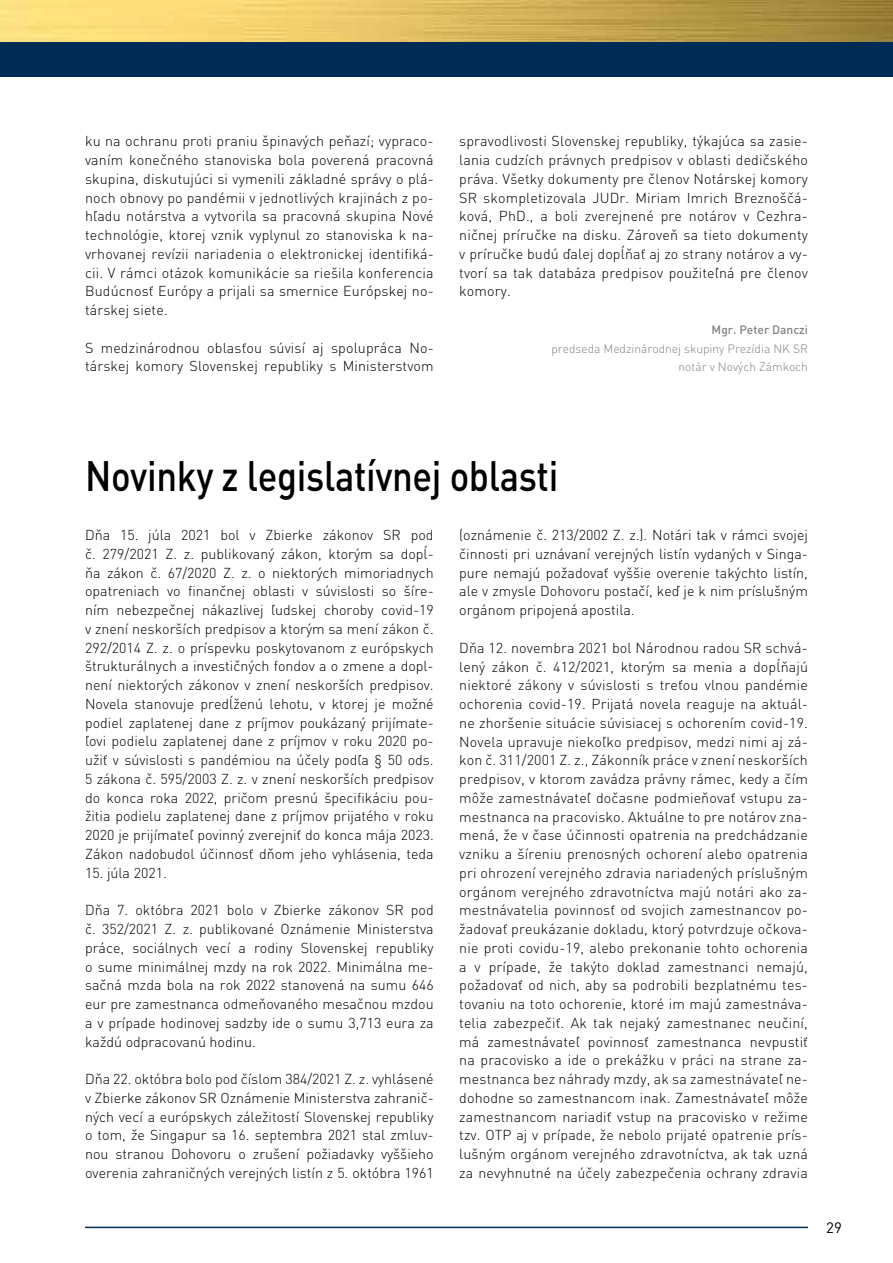
<style>
.page{position:relative;width:893px;height:1263px;background:#fff}
.page>*{position:absolute;margin:0;border:0;box-sizing:border-box;transform-origin:0 0}
.t1{font:500 42px "DINCE";letter-spacing:-.01em;color:#000;scale:.87 1}
.t2{font:15px "DINCE";color:#000}
.t3{font:300 14.25px/18.8px "DINCE";color:#000;text-align:justify}
.t4{font:300 12px/18.8px "DINCE";color:#808285}
.t5{font:500 12px "DINCE";color:#808285}
</style>
<div class="page">
<hr style="left:85px;top:1226px;width:723px;height:2px;background:#002b55">
<img style="left:0;top:0;width:893px;height:43px">
<div style="left:0;top:43px;width:893px;height:34px;background:#002b55"></div>
<p class="t3" style="left:85px;top:132px;width:350px">ku na ochranu proti praniu špinavých peňazí; vypraco&shy;vaním konečného stanoviska bola poverená pracovná skupina, diskutujúci si vymenili základné správy o plá&shy;noch obnovy po pandémii v jednotlivých krajinách z po&shy;hľadu notárstva a vytvorila sa pracovná skupina Nové technológie, ktorej vznik vyplynul zo stanoviska k na&shy;vrhovanej revízii nariadenia o elektronickej identifiká&shy;cii. V rámci otázok komunikácie sa riešila konferencia Budúcnosť Európy a prijali sa smernice Európskej no&shy;társkej siete.</p>
<p class="t3" style="left:85px;top:338px;width:350px">S medzinárodnou oblasťou súvisí aj spolupráca No&shy;társkej komory Slovenskej republiky s M inisterstvom</p>
<p class="t3" style="left:459px;top:132px;width:350px">spravodlivosti Slovenskej republiky, týkajúca sa zasie&shy;lania cudzích právnych predpisov v oblasti dedičského práva. Všetky dokumenty pre členov Notárskej komory SR skompletizovala JUD</p>
<p class="t3" style="left:459px;top:188px;width:350px;text-indent:160px">r. M iriam I mrich Breznoščá&shy;ková, PhD., a boli zverejnené pre notárov v Cezhra&shy;ničnej príručke na disku. Zároveň sa tieto dokumenty v príručke budú ďalej dopĺňať aj zo strany notárov a vy&shy;tvorí sa tak databáza predpisov použiteľná pre členov komory.</p>
<p class="t5" style="left:712px;top:322px;width:98px">Mgr. Peter Danczi</p>
<p class="t4" style="left:679px;top:339px;width:131px;text-indent:-127px">predseda M edzinárodnej skupiny Prezídia NK SR notár v Nových Zámkoch</p>
<h1 class="t1" style="left:85px;top:449px;width:546px">Novinky z legislatívnej oblasti</h1>
<p class="t3" style="left:85px;top:525px;width:308px">Dňa 15. júla 2021 bol v Zbierke zákonov SR</p>
<p class="t3" style="left:85px;top:525px;width:350px;text-indent:326px">pod č. 279/2021 Z. z. publikovaný zákon, ktorým sa dopĺ&shy;ňa zákon č. 67/2020 Z. z. o niektorých mimoriadnych opatreniach vo finančnej oblasti v súvislosti so šíre&shy;ním nebezpečnej nákazlivej ľudskej choroby covid-19 v znení neskorších predpisov a ktorým sa mení zákon č.<br>292/2014 Z. z. o príspevku poskytovanom z európskych štrukturálnych a investičných fondov a o zmene a dopl&shy;není niektorých zákonov v znení neskorších predpisov.<br>Novela stanovuje predĺženú lehotu, v ktorej je možné podiel zaplatenej dane z príjmov poukázaný prijímate&shy;ľovi podielu zaplatenej dane z príjmov v roku 2020 po&shy;užiť v súvislosti s pandémiou na účely podľa § 50 ods.<br>5 zákona č. 595/2003 Z. z. v znení neskorších predpisov do konca roka 2022, pričom presnú špecifikáciu pou&shy;žitia podielu zaplatenej dane z príjmov prijatého v roku 2020 je prijímateľ povinný zverejniť do konca mája 2023.<br>Zákon nadobudol účinnosť dňom jeho vyhlásenia, teda</p>
<p class="t3" style="left:85px;top:863px;width:83px">15. júla 2021.</p>
<p class="t3" style="left:85px;top:900px;width:350px">Dňa 7. októbra 2021 bolo v Zbierke zákonov SR pod č. 352/2021 Z. z. publikované Oznámenie M inisterstva práce, sociálnych vecí a rodiny Slovenskej republiky o sume minimálnej mzdy na rok 2022. M inimálna me&shy;sačná mzda bola na rok 2022 stanovená na sumu 646 eur pre zamestnanca odmeňovaného mesačnou mzdou a v prípade hodinovej sadzby ide o sumu 3,713 eura za každú odpracovanú hodinu.</p>
<p class="t3" style="left:85px;top:1069px;width:350px">D ňa 22. októbra bolo pod číslom 384/2021 Z. z. vyhlásené v Zbierke zákonov SR Oznámenie M inisterstva zahranič&shy;ných vecí a európskych záležitostí Slovenskej republiky o tom, že Singapur sa 16. septembra 2021 stal zmluv&shy;nou stranou Dohovoru o zrušení požiadavky vyššieho overenia zahraničných verejných listín z 5. októbra 1961</p>
<p class="t3" style="left:459px;top:526px;width:350px">(oznámenie č. 213/2002 Z. z.). Notári tak v rámci svojej činnosti pri uznávaní verejných listín vydaných v Singa&shy;pure nemajú požadovať vyššie overenie takýchto listín, ale v zmysle Dohovoru postačí, keď je k nim príslušným orgánom pripojená apostila.</p>
<p class="t3" style="left:459px;top:638px;width:350px">Dňa 12. novembra 2021 bol Národnou radou SR schvá&shy;lený zákon č. 412/2021, ktorým sa menia a dopĺňajú niektoré zákony v súvislosti s treťou vlnou pandémie ochorenia covid-19. Prijatá novela reaguje na aktuál&shy;ne zhoršenie situácie súvisiacej s ochorením covid-19.<br>Novela upravuje niekoľko predpisov, medzi nimi aj zá&shy;kon č. 311/2001 Z. z., Zákonník práce v znení neskorších predpisov, v ktorom zavádza právny rámec, kedy a čím môže zamestnávateľ dočasne podmieňovať vstupu za&shy;mestnanca na pracovisko. Aktuálne to pre notárov zna&shy;mená, že v čase účinnosti opatrenia na predchádzanie vzniku a šíreniu prenosných ochorení alebo opatrenia pri ohrození verejného zdravia nariadených príslušným orgánom verejného zdravotníctva majú notári ako za&shy;mestnávatelia povinnosť od svojich zamestnancov po&shy;žadovať preukázanie dokladu, ktorý potvrdzuje očkova&shy;nie proti covidu-19, alebo prekonanie tohto ochorenia a v prípade, že takýto doklad zamestnanci nemajú, požadovať od nich, aby sa podrobili bezplatnému tes&shy;tovaniu na toto ochorenie, ktoré im majú zamestnáva&shy;telia zabezpečiť. Ak tak nejaký zamestnanec neučiní, má zamestnávateľ povinnosť zamestnanca nevpustiť na pracovisko a ide o prekážku v práci na strane za&shy;mestnanca bez náhrady mzdy, ak sa zamestnávateľ ne&shy;dohodne so zamestnancom inak. Zamestnávateľ môže zamestnancom nariadiť vstup na pracovisko v režime tzv. OTP</p>
<p class="t3" style="left:459px;top:1126px;width:350px;text-indent:57px">aj v prípade, že nebolo prijaté opatrenie prís&shy;lušným orgánom verejného zdravotníctva, ak tak uzná za nevyhnutné na účely zabezpečenia ochrany zdravia</p>
<p class="t2" style="left:826px;top:1218px;width:17px">29</p>
</div>
